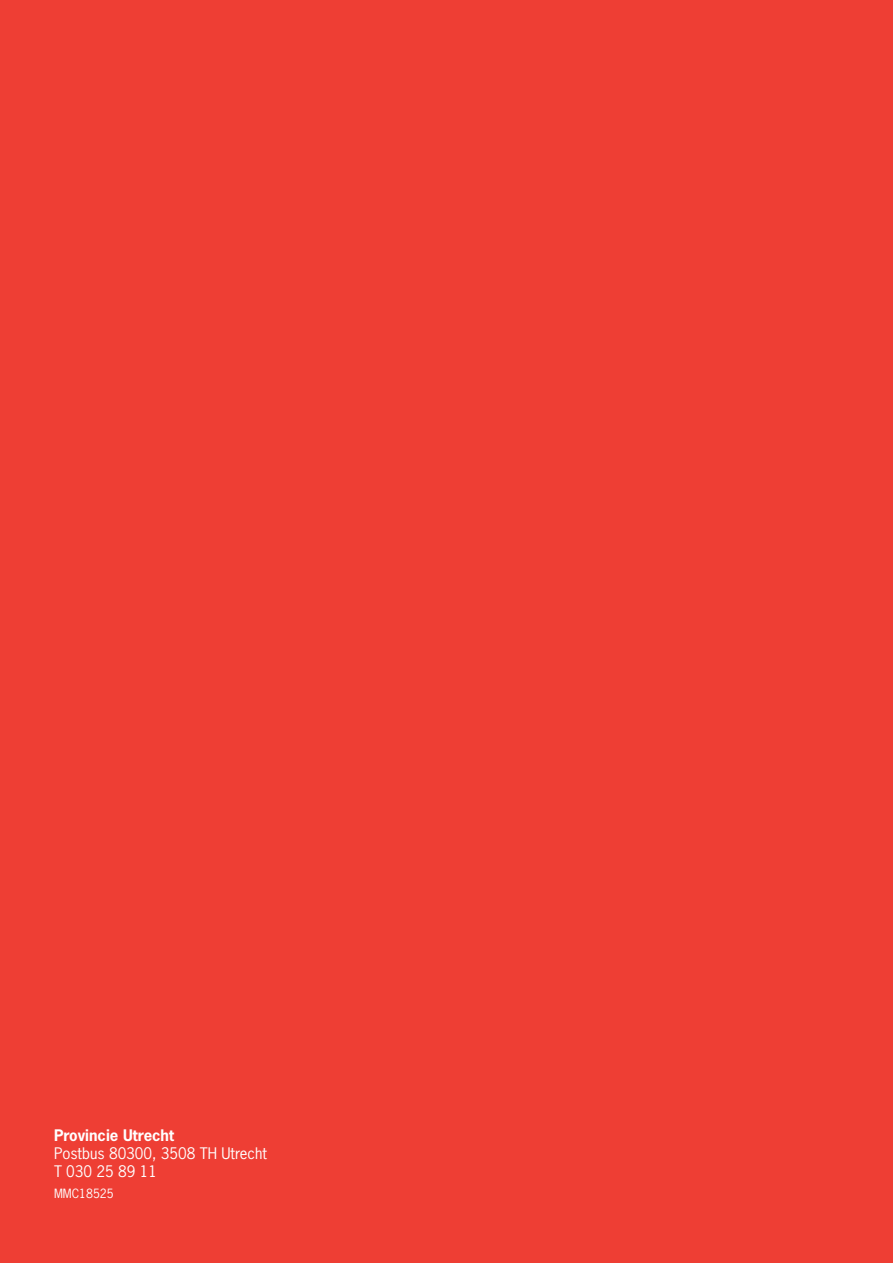
<style>
.page{position:relative;width:893px;height:1263px;background:#ee3e34}
.page>*{position:absolute;margin:0;border:0;box-sizing:border-box;transform-origin:0 0}
.t1{font:15px/18px "News Gothic Std";color:#fff}
.t2{font:700 15px "News Gothic Std";color:#fff}
.t3{font:12px "News Gothic Std";color:#fff}
</style>
<div class="page">
<p class="t2" style="left:54px;top:1125px;width:122px">Provincie Utrecht</p>
<p class="t1" style="left:54px;top:1144px;width:215px">Postbus 80300, 3508 TH Utrecht<br>T 030 25 89 11</p>
<p class="t3" style="left:54px;top:1186px;width:61px">MMC18525</p>
</div>
